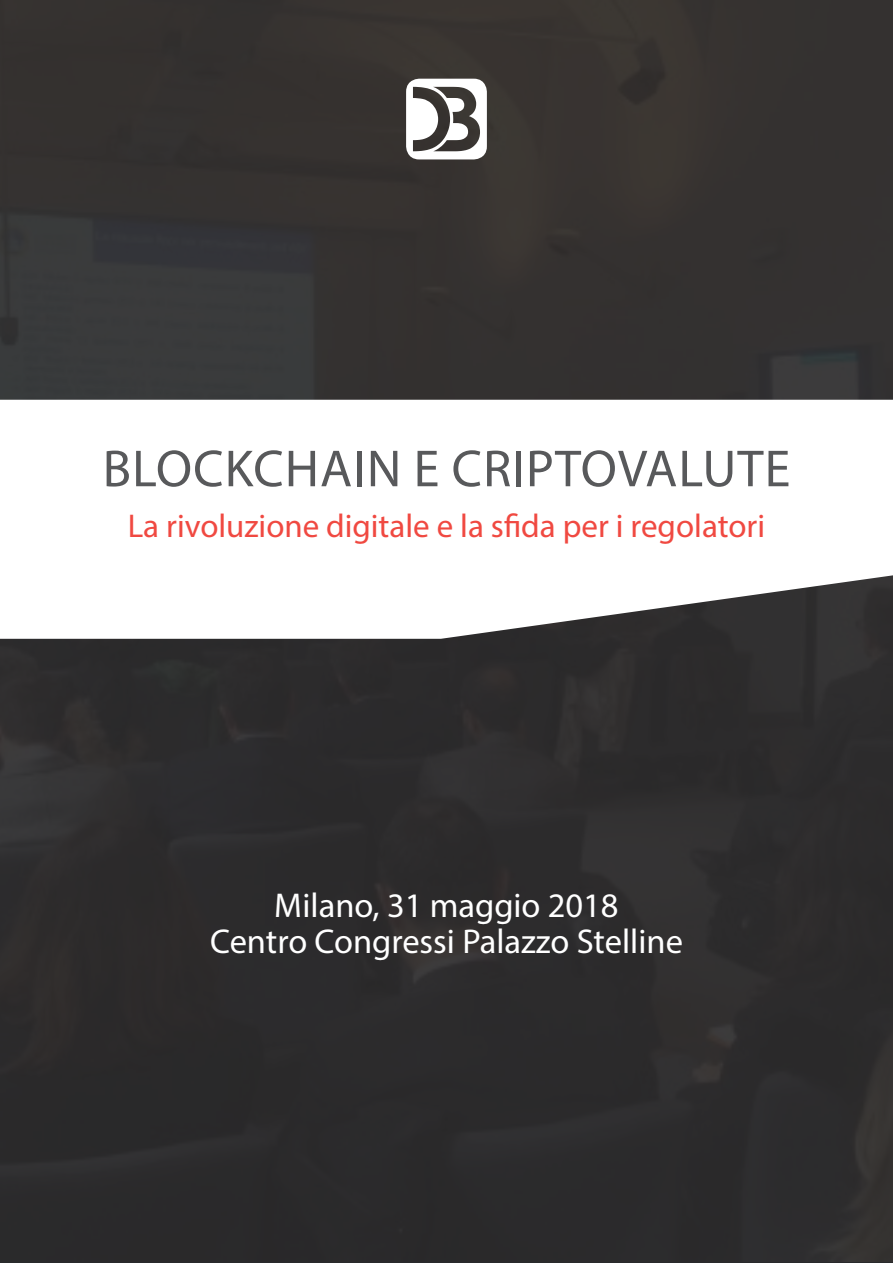
<style>
.page{position:relative;width:893px;height:1263px;background:#292829}
.page>*{position:absolute;margin:0;border:0;box-sizing:border-box;transform-origin:0 0}
.t1{font:52.5px "Myriad Pro";letter-spacing:.02em;color:#58595b}
.t2{font:34.5px/36px "Myriad Pro";color:#fff;text-align:center}
.t3{font:33px "Myriad Pro";color:#f04941}
</style>
<div class="page">
<svg style="left:406px;top:79px;width:81px;height:80px"></svg>
<svg style="left:0;top:400px;width:893px;height:239px;background:#f0f0f0"></svg>
<h1 class="t1" style="left:103px;top:436px;width:689px">Blockchain e criptovalute</h1>
<p class="t3" style="left:128px;top:506px;width:639px">La rivoluzione digitale e la sfida per i regolatori</p>
<p class="t2" style="left:210px;top:887px;width:474px">Milano, 31 maggio 2018<br>Centro Congressi Palazzo Stelline</p>
</div>
